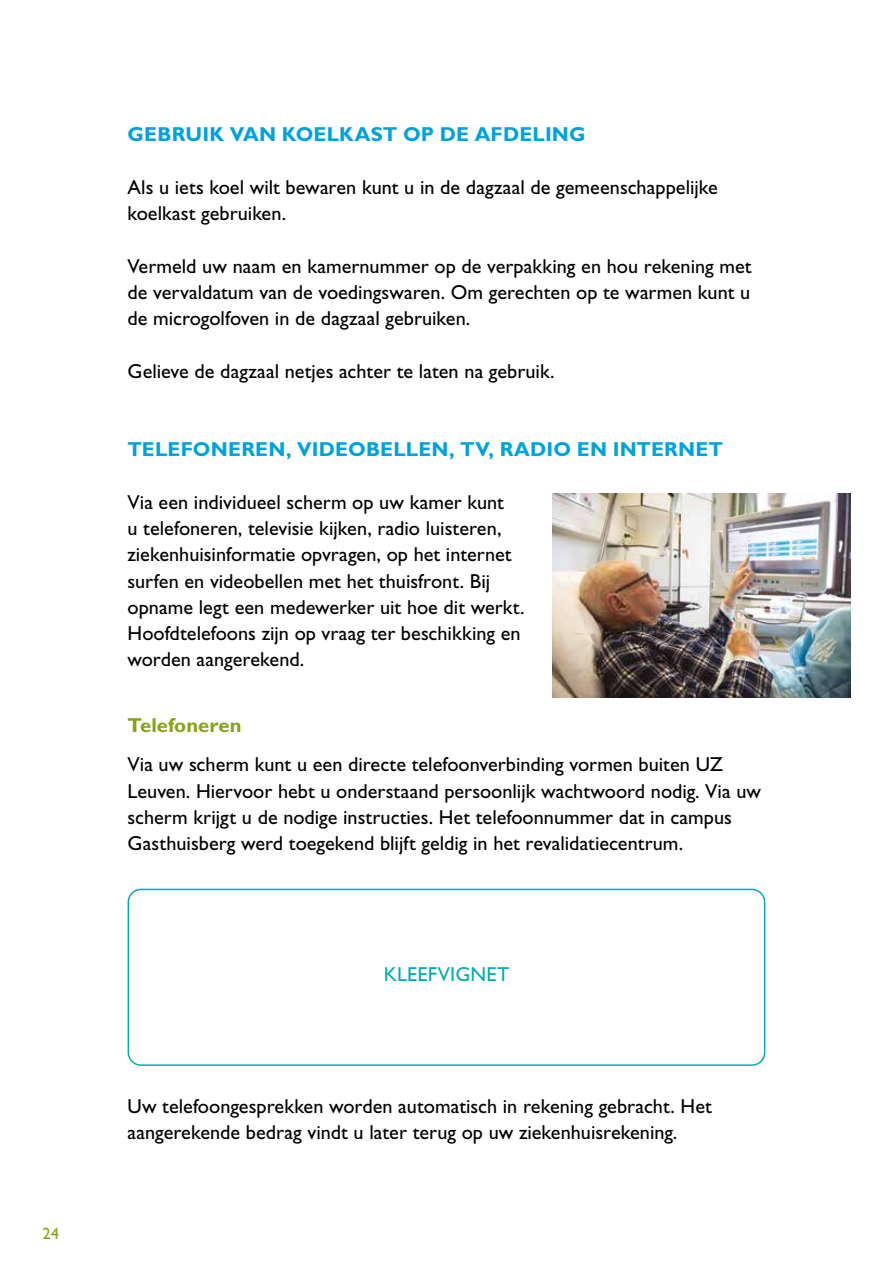
<style>
.page{position:relative;width:893px;height:1263px;background:#fff}
.page>*{position:absolute;margin:0;border:0;box-sizing:border-box;transform-origin:0 0}
.t1{font:20.25px/26.2px "Gill Sans Std";color:#000}
.t2{font:700 20.25px "Gill Sans Std";letter-spacing:.01em;color:#00a2dc}
.t3{font:700 20.25px "Gill Sans Std";color:#86a315}
.t4{font:20.25px "Gill Sans Std";letter-spacing:.01em;color:#00adb1}
.t5{font:16.5px "Gill Sans Std";color:#86a315}
</style>
<div class="page">
<img style="left:553px;top:493px;width:297px;height:204px">
<div style="left:128px;top:889px;width:637px;height:177px;border:2px solid #00adb1;border-radius:13px"></div>
<p class="t5" style="left:43px;top:1224px;width:18px">24</p>
<p class="t2" style="left:128px;top:123px;width:460px">GEBRUIK VAN KOELKAST OP DE AFDELING</p>
<p class="t1" style="left:128px;top:174px;width:592px">Als u iets koel wilt bewaren kunt u in de dagzaal de gemeenschappelijke koelkast gebruiken.</p>
<p class="t1" style="left:128px;top:253px;width:625px;text-align:justify">Vermeld uw naam en kamernummer op de verpakking en hou rekening met de vervaldatum van de voedingswaren. Om gerechten op te warmen kunt u de microgolfoven in de dagzaal gebruiken.</p>
<p class="t1" style="left:128px;top:358px;width:428px">Gelieve de dagzaal netjes achter te laten na gebruik.</p>
<p class="t2" style="left:128px;top:438px;width:597px">TELEFONEREN, VIDEOBELLEN, TV, RADIO EN INTERNET</p>
<p class="t1" style="left:128px;top:489px;width:398px">Via een individueel scherm op uw kamer kunt<br>u telefoneren, televisie kijken, radio luisteren, ziekenhuisinformatie opvragen, op het internet surfen en videobellen met het thuisfront. Bij opname legt een medewerker uit hoe dit werkt.<br>Hoofdtelefoons zijn op vraag ter beschikking en worden aangerekend.</p>
<p class="t3" style="left:128px;top:713px;width:116px">Telefoneren</p>
<p class="t1" style="left:128px;top:752px;width:635px">Via uw scherm kunt u een directe telefoonverbinding vormen buiten UZ Leuven. Hiervoor hebt u onderstaand persoonlijk wachtwoord nodig. Via uw scherm krijgt u de nodige instructies. Het telefoonnummer dat in campus Gasthuisberg werd toegekend blijft geldig in het revalidatiecentrum.</p>
<p class="t4" style="left:384px;top:963px;width:127px">KLEEFVIGNET</p>
<p class="t1" style="left:128px;top:1093px;width:586px">Uw telefoongesprekken worden automatisch in rekening gebracht. Het aangerekende bedrag vindt u later terug op uw ziekenhuisrekening.</p>
</div>
